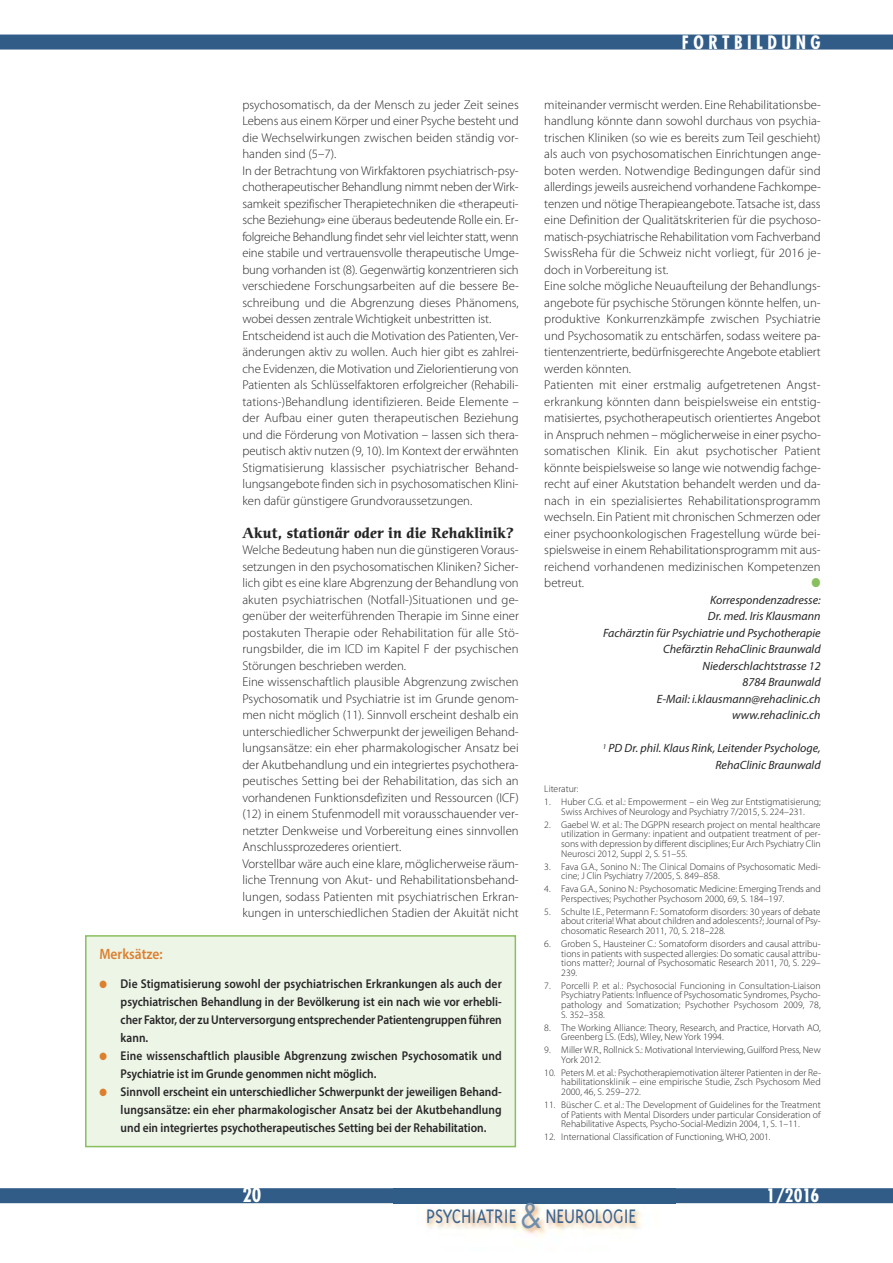
<style>
.page{position:relative;width:893px;height:1263px;background:#fff}
.page>*{position:absolute;margin:0;border:0;box-sizing:border-box;transform-origin:0 0}
.t1{font:300 22.5px "Triplex";color:#3b648e;scale:.88 1}
.t2{font:700 condensed 19.5px "Futura";color:#fff}
.t3{font:700 condensed 18px "Futura";letter-spacing:.25em;color:#fff}
.t4{font:600 15px "Myriad Pro";color:#dc7f2f;scale:.9 1}
.t5{font:700 14.25px "Cerigo";color:#272627}
.t6{font:300 12.75px/16.5px "Myriad Pro";color:#272627}
.t7{font:600 12.75px/18px "Myriad Pro";color:#272627;text-align:justify;scale:.9 1}
.t8{font:12.75px "Zapf Dingbats";color:#8abf5f;scale:.9 1}
.t9{font:italic 12px/16.5px "Myriad Pro";color:#272627;text-align:right}
.t10{font:300 9.75px/9.8px "Myriad Pro";color:#272627;text-align:justify}
.s1{color:#dc7f2f}
.s2{font-family:"Futura";font-weight:400;font-size:33px;color:#6f8dac}
</style>
<div class="page">
<div style="left:0;top:1188px;width:893px;height:15px;background:#315c88"></div>
<div style="left:0;top:35px;width:893px;height:15px;background:#315c88"></div>
<img style="left:393px;top:1203px;width:282px;height:34px">
<div style="left:87px;top:937px;width:428px;height:209px;background:#edf5e7"></div>
<div style="left:85px;top:935px;width:431px;height:212px;border:2px solid #8abf5f"></div>
<p class="t6" style="left:242px;top:97px;width:278px">psychosomatisch, da der Mensch zu jeder Zeit seines Lebens aus einem Körper und einer Psyche besteht und die Wechselwirkungen zwischen beiden ständig vor&shy;handen sind (5–7).<br>In der Betrachtung von Wirkfaktoren psychiatrisch-psy&shy;chotherapeutischer Behandlung nimmt neben derWirk&shy;samkeit spezifischer Therapietechniken die «therapeuti&shy;sche Beziehung» eine überaus bedeutende Rolle ein. Er&shy;folgreiche Behandlung findet sehr viel leichter statt, wenn eine stabile und vertrauensvolle therapeutische Umge&shy;bung vorhanden ist (8). Gegenwärtig konzentrieren sich verschiedene Forschungsarbeiten auf die bessere Be&shy;schreibung und die Abgrenzung dieses Phänomens, wobei dessen zentrale Wichtigkeit unbestritten ist.<br>Entscheidend ist auch die Motivation des Patienten, Ver&shy;änderungen aktiv zu wollen. Auch hier gibt es zahlrei&shy;che Evidenzen, die Motivation und Zielorientierung von Patienten als Schlüsselfaktoren erfolgreicher (Rehabili&shy;tations-)Behandlung identifizieren. Beide Elemente – der Aufbau einer guten therapeutischen Beziehung und die Förderung von Motivation – lassen sich thera&shy;peutisch aktiv nutzen (9, 10). Im Kontext der erwähnten Stigmatisierung klassischer psychiatrischer Behand&shy;lungsangebote finden sich in psychosomatischen Klini&shy;ken dafür günstigere Grundvoraussetzungen.</p>
<p class="t5" style="left:242px;top:527px;width:273px">Akut, stationär oder in die Rehaklinik?</p>
<p class="t6" style="left:242px;top:542px;width:278px">Welche Bedeutung haben nun die günstigeren Voraus&shy;setzungen in den psychosomatischen Kliniken? Sicher&shy;lich gibt es eine klare Abgrenzung der Behandlung von akuten psychiatrischen (Notfall-)Situationen und ge&shy;genüber der weiterführenden Therapie im Sinne einer postakuten Therapie oder Rehabilitation für alle Stö&shy;rungsbilder, die im ICD im Kapitel F der psychischen Störungen beschrieben werden.<br>Eine wissenschaftlich plausible Abgrenzung zwischen Psychosomatik und Psychiatrie ist im Grunde genom&shy;men nicht möglich (11). Sinnvoll erscheint deshalb ein unterschiedlicher Schwerpunkt der jeweiligen Behand&shy;lungsansätze: ein eher pharmakologischer Ansatz bei der Akutbehandlung und ein integriertes psychothera&shy;peutisches Setting bei der Rehabilitation, das sich an vorhandenen Funktionsdefiziten und Ressourcen (ICF) (12) in einem Stufenmodell mit vorausschauender ver&shy;netzter Denkweise und Vorbereitung eines sinnvollen Anschlussprozederes orientiert.<br>Vorstellbar wäre auch eine klare, möglicherweise räum&shy;liche Trennung von Akut- und Rehabilitationsbehand&shy;lungen, sodass Patienten mit psychiatrischen Erkran&shy;kungen in unterschiedlichen Stadien der Akuität nicht</p>
<p class="t4" style="left:99px;top:948px;width:72px">Merksätze:</p>
<p class="t7" style="left:121px;top:976px;width:425px;text-indent:-21px"><span class="s1">●</span> Die Stigmatisierung sowohl der psychiatrischen Erkrankungen als auch der psychiatrischen Behandlung in der Bevölkerung ist ein nach wie vor erhebli&shy;cher Faktor, der zu Unterversorgung entsprechender Patientengruppen führen kann.</p>
<p class="t7" style="left:121px;top:1048px;width:425px;text-indent:-21px"><span class="s1">●</span> Eine wissenschaftlich plausible Abgrenzung zwischen Psychosomatik und<br>Psychiatrie ist im Grunde genommen nicht möglich.</p>
<p class="t7" style="left:121px;top:1084px;width:425px;text-indent:-21px"><span class="s1">●</span> Sinnvoll erscheint ein unterschiedlicher Schwerpunkt der jeweiligen Behand&shy;lungsansätze: ein eher pharmakologischer Ansatz bei der Akutbehandlung und ein integriertes psychotherapeutisches Setting bei der Rehabilitation.</p>
<h3 class="t3" style="left:682px;top:34px;width:140px">FORTBILDUNG</h3>
<p class="t6" style="left:544px;top:97px;width:278px">miteinander vermischt werden. Eine Rehabilitationsbe&shy;handlung könnte dann sowohl durchaus von psychia&shy;trischen Kliniken (so wie es bereits zum Teil geschieht) als auch von psychosomatischen Einrichtungen ange&shy;boten werden. Notwendige Bedingungen dafür sind allerdings jeweils ausreichend vorhandene Fachkompe&shy;tenzen und nötige Therapieangebote. Tatsache ist, dass eine Definition der Qualitätskriterien für die psychoso&shy;matisch-psychiatrische Rehabilitation vom Fachverband SwissReha für die Schweiz nicht vorliegt, für 2016 je&shy;doch in Vorbereitung ist.<br>Eine solche mögliche Neuaufteilung der Behandlungs&shy;angebote für psychische Störungen könnte helfen, un&shy;produktive Konkurrenzkämpfe zwischen Psychiatrie und Psychosomatik zu entschärfen, sodass weitere pa&shy;tientenzentrierte, bedürfnisgerechte Angebote etabliert werden könnten.<br>Patienten mit einer erstmalig aufgetretenen Angst&shy;erkrankung könnten dann beispielsweise ein entstig&shy;matisiertes, psychotherapeutisch orientiertes Angebot in Anspruch nehmen – möglicherweise in einer psycho&shy;somatischen Klinik. Ein akut psychotischer Patient könnte beispielsweise so lange wie notwendig fachge&shy;recht auf einer Akutstation behandelt werden und da&shy;nach in ein spezialisiertes Rehabilitationsprogramm wechseln. Ein Patient mit chronischen Schmerzen oder einer psychoonkologischen Fragestellung würde bei&shy;spielsweise in einem Rehabilitationsprogramm mit aus&shy;reichend vorhandenen medizinischen Kompetenzen betreut.</p>
<p class="t8" style="left:812px;top:575px;width:12px">●</p>
<p class="t9" style="left:603px;top:592px;width:219px">Korrespondenzadresse:<br>Dr. med. Iris Klausmann<br>Fachärztin für Psychiatrie und Psychotherapie<br>Chefärztin RehaClinic Braunwald<br>Niederschlachtstrasse 12<br>8784 Braunwald<br>E-Mail: i.klausmann@rehaclinic.ch www.rehaclinic.ch</p>
<p class="t9" style="left:603px;top:741px;width:219px"><sup>1</sup> PD Dr. phil. Klaus Rink, Leitender Psychologe,<br>RehaClinic Braunwald</p>
<p class="t10" style="left:544px;top:785px;width:36px">Literatur:</p>
<p class="t10" style="left:544px;top:798px;width:278px;text-align:center">1. Huber C.G. et al.: Empowerment – ein Weg zur Entstigmatisierung;<br>Swiss Archives of Neurology and Psychiatry 7/2015, S. 224–231.</p>
<p class="t10" style="left:561px;top:820px;width:261px;text-indent:-17px">2. Gaebel W. et al.: The DGPPN research project on mental healthcare utilization in Germany: inpatient and outpatient treatment of per&shy;sons with depression by different disciplines; Eur Arch Psychiatry Clin Neurosci 2012, Suppl 2, S. 51–55.</p>
<p class="t10" style="left:561px;top:862px;width:261px;text-indent:-17px">3. Fava G.A., Sonino N.: The Clinical Domains of Psychosomatic Medi&shy;cine; J Clin Psychiatry 7/2005, S. 849–858.</p>
<p class="t10" style="left:561px;top:885px;width:261px;text-indent:-17px">4. Fava G.A., Sonino N.: Psychosomatic Medicine: Emerging Trends and<br>Perspectives; Psychother Psychosom 2000, 69, S. 184–197.</p>
<p class="t10" style="left:561px;top:907px;width:261px;text-indent:-17px">5. Schulte I.E., Petermann F.: Somatoform disorders: 30 years of debate about criteria! What about children and adolescents?; Journal of Psy&shy;chosomatic Research 2011, 70, S. 218–228.</p>
<p class="t10" style="left:561px;top:939px;width:261px;text-indent:-17px">6. Groben S., Hausteiner C.: Somatoform disorders and causal attribu&shy;tions in patients with suspected allergies: Do somatic causal attribu&shy;tions matter?; Journal of Psychosomatic Research 2011, 70, S. 229– 239.</p>
<p class="t10" style="left:561px;top:981px;width:261px;text-indent:-17px">7. Porcelli P. et al.: Psychosocial Funcioning in Consultation-Liaison Psychiatry Patients: Influence of Psychosomatic Syndromes, Psycho&shy;pathology and Somatization; Psychother Psychosom 2009, 78, S. 352–358.</p>
<p class="t10" style="left:561px;top:1023px;width:261px;text-indent:-17px">8. The Working Alliance: Theory, Research, and Practice, Horvath AO,<br>Greenberg LS. (Eds), Wiley, New York 1994.</p>
<p class="t10" style="left:561px;top:1046px;width:261px;text-indent:-17px">9. Miller W.R., Rollnick S.: Motivational Interviewing, Guilford Press, New<br>York 2012.</p>
<p class="t10" style="left:561px;top:1068px;width:261px;text-indent:-17px">10. Peters M. et al.: Psychotherapiemotivation älterer Patienten in der Re&shy;habilitationsklinik – eine empirische Studie, Zsch Psychosom Med 2000, 46, S. 259–272.</p>
<p class="t10" style="left:561px;top:1100px;width:261px;text-indent:-17px">11. Büscher C. et al.: The Development of Guidelines for the Treatment of Patients with Mental Disorders under particular Consideration of Rehabilitative Aspects, Psycho-Social-Medizin 2004, 1, S. 1–11.</p>
<p class="t10" style="left:544px;top:1133px;width:228px">12. International Classification of Functioning, WHO, 2001.</p>
<h2 class="t2" style="left:242px;top:1186px;width:21px">20</h2>
<h1 class="t1" style="left:426px;top:1202px;width:240px">PSYCHIATRIE <span class="s2">&amp;</span> NEUROLOGIE</h1>
<h3 class="t3" style="left:766px;top:1187px;width:55px">1/2016</h3>
</div>
